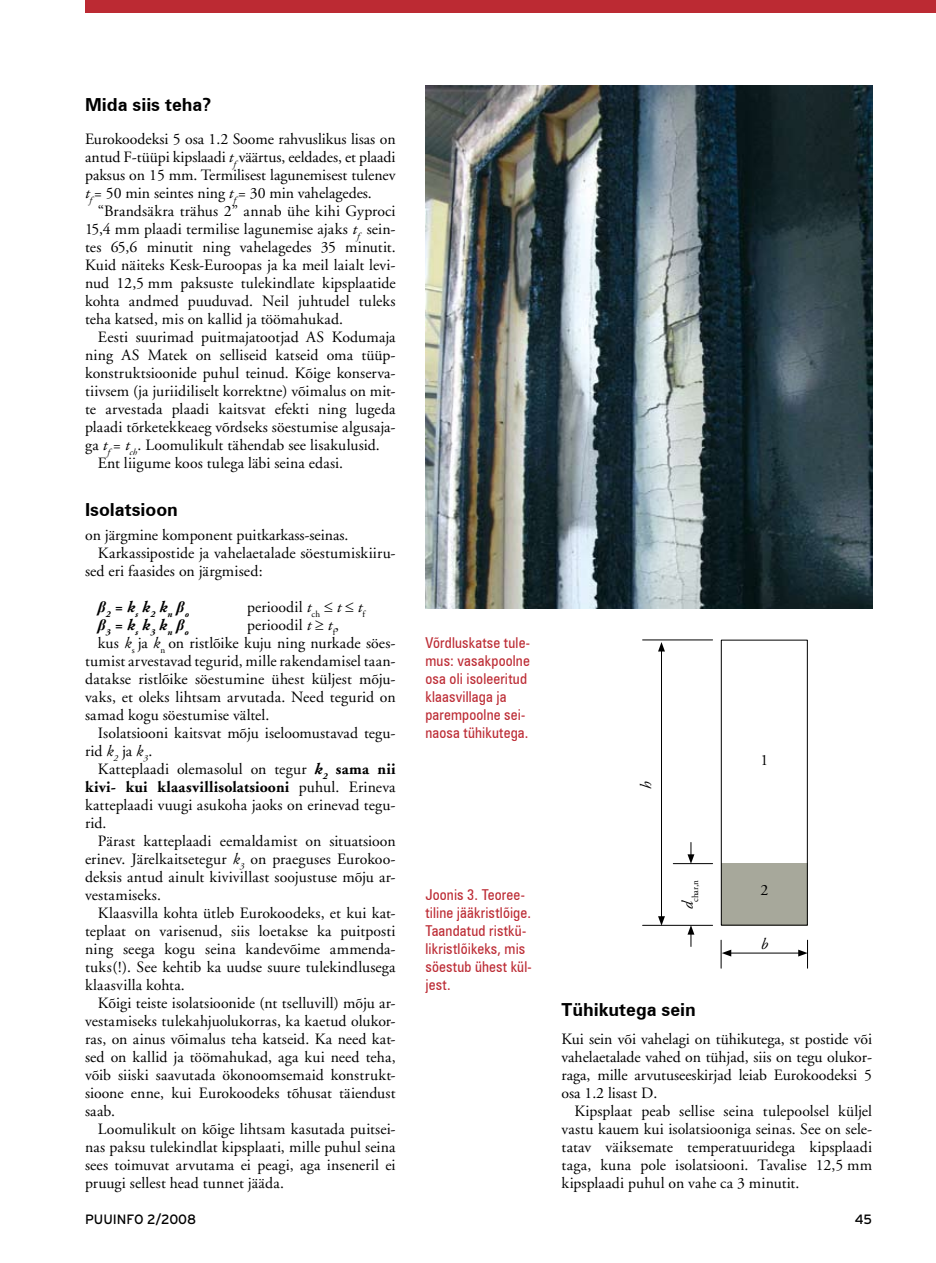
<style>
.page{position:relative;width:936px;height:1263px;background:#fff}
.page>*{position:absolute;margin:0;border:0;box-sizing:border-box;transform-origin:0 0}
.t1{font:700 18px "Zurich BT";color:#000}
.t2{font:15.75px/18px "Adobe Garamond";letter-spacing:.005em;color:#000;text-align:justify}
.t3{font:700 15.75px "Adobe Garamond";letter-spacing:.02em;color:#000}
.t4{font:italic 15.75px "Adobe Garamond";color:#000}
.t5{font:condensed 15px/18px "Zurich BT";letter-spacing:.01em;color:#bc2a33}
.t6{font:13.5px "Interstate";color:#000}
.t7{font:italic 700 9.15px "Adobe Garamond";color:#000}
.t8{font:9.15px "Adobe Garamond";color:#000}
.s1{font-style:italic}
.s2{font-weight:700;font-style:italic}
.s3{font-weight:700}
.s4{font-weight:400}
</style>
<div class="page">
<div style="left:721px;top:863px;width:86px;height:62px;background:#a7a89b"></div>
<div style="left:720px;top:640px;width:87px;height:285px;border:1px solid #000"></div>
<hr style="left:661px;top:649px;width:1px;height:269px;background:#000">
<svg style="left:658px;top:642px;width:7px;height:9px"></svg>
<svg style="left:658px;top:916px;width:7px;height:9px"></svg>
<svg style="left:687px;top:842px;width:7px;height:21px"></svg>
<hr style="left:642px;top:925px;width:70px;height:1px;background:#000">
<hr style="left:642px;top:640px;width:70px;height:1px;background:#000">
<hr style="left:673px;top:863px;width:39px;height:1px;background:#000">
<svg style="left:687px;top:925px;width:7px;height:21px"></svg>
<hr style="left:728px;top:953px;width:72px;height:1px;background:#000">
<svg style="left:798px;top:940px;width:10px;height:28px"></svg>
<svg style="left:720px;top:940px;width:11px;height:28px"></svg>
<img style="left:425px;top:85px;width:447px;height:524px">
<div style="left:85px;top:0;width:850px;height:13px;background:#bc2a33"></div>
<p class="t1" style="left:85px;top:91px;width:128px">Mida siis teha?</p>
<p class="t2" style="left:85px;top:130px;width:312px">Eurokoodeksi 5 osa 1.2 Soome rahvuslikus lisas on antud F-tüüpi kipslaadi <span class="s1">t</span><sub>f</sub> väärtus, eeldades, et plaadi paksus on 15 mm. Termilisest lagunemisest tulenev <span class="s1">t</span><sub>f</sub> = 50 min seintes ning <span class="s1">t</span><sub>f</sub> = 30 min vahelagedes.</p>
<p class="t2" style="left:85px;top:202px;width:312px;text-indent:13px">“Brandsäkra trähus 2” annab ühe kihi Gyproci 15,4 mm plaadi termilise lagunemise ajaks <span class="s1">t</span><sub>f</sub> sein&shy;tes 65,6 minutit ning vahelagedes 35 minutit.<br>Kuid näiteks Kesk-Euroopas ja ka meil laialt levi&shy;nud 12,5 mm paksuste tulekindlate kipsplaatide kohta andmed puuduvad. Neil juhtudel tuleks teha katsed, mis on kallid ja töömahukad.</p>
<p class="t2" style="left:98px;top:328px;width:299px">Eesti suurimad puitmajatootjad AS Kodumaja</p>
<p class="t2" style="left:85px;top:346px;width:312px">ning AS Matek on selliseid katseid oma tüüp-</p>
<p class="t2" style="left:85px;top:364px;width:312px">konstruktsioonide puhul teinud. Kõige konserva-</p>
<p class="t2" style="left:85px;top:382px;width:312px">tiivsem (ja juriidiliselt korrektne) võimalus on mit-</p>
<p class="t2" style="left:85px;top:400px;width:312px">te arvestada plaadi kaitsvat efekti ning lugeda</p>
<p class="t2" style="left:85px;top:418px;width:312px">plaadi tõrketekkeaeg võrdseks söestumise algusaja-</p>
<p class="t2" style="left:85px;top:436px;width:296px">ga <span class="s1">t</span><sub>f</sub> <span class="s1">= t</span><sub>ch</sub>. Loomulikult tähendab see lisakulusid.</p>
<p class="t2" style="left:98px;top:454px;width:247px">Ent liigume koos tulega läbi seina edasi.</p>
<p class="t1" style="left:85px;top:496px;width:94px">Isolatsioon</p>
<p class="t2" style="left:85px;top:526px;width:265px">on järgmine komponent puitkarkass-seinas.</p>
<p class="t2" style="left:98px;top:544px;width:299px">Karkassipostide ja vahelaetalade söestumiskiiru-</p>
<p class="t2" style="left:85px;top:562px;width:179px">sed eri faasides on järgmised:</p>
<p class="t7" style="left:98px;top:609px;width:93px"><sup>β</sup>2 <sup>=</sup> <sup>k</sup>s <sup>k</sup>2 <sup>k</sup>n <sup>β</sup>o</p>
<p class="t2" style="left:247px;top:598px;width:119px">perioodil <span class="s1">t</span><sub>ch</sub> ≤ <span class="s1">t</span> ≤ <span class="s1">t</span><sub>f</sub></p>
<p class="t7" style="left:98px;top:627px;width:93px"><sup>β</sup>3 <sup>=</sup> <sup>k</sup>s <sup>k</sup>3 <sup>k</sup>n <sup>β</sup>o</p>
<p class="t2" style="left:247px;top:616px;width:94px">perioodil <span class="s1">t</span> ≥ <span class="s1">t</span><sub>f</sub>,</p>
<p class="t2" style="left:98px;top:634px;width:299px">kus <span class="s1">k</span><sub>s</sub> ja <span class="s1">k</span><sub>n</sub> on ristlõike kuju ning nurkade söes-</p>
<p class="t2" style="left:85px;top:652px;width:311px">tumist arvestavad tegurid, mille rakendamisel taan-</p>
<p class="t2" style="left:85px;top:670px;width:312px">datakse ristlõike söestumine ühest küljest mõju-</p>
<p class="t2" style="left:85px;top:688px;width:312px">vaks, et oleks lihtsam arvutada. Need tegurid on</p>
<p class="t2" style="left:85px;top:706px;width:186px">samad kogu söestumise vältel.</p>
<p class="t2" style="left:98px;top:724px;width:299px">Isolatsiooni kaitsvat mõju iseloomustavad tegu-</p>
<p class="t2" style="left:85px;top:742px;width:69px">rid <span class="s1">k</span><sub>2</sub> ja <span class="s1">k</span><sub>3</sub>.</p>
<p class="t2" style="left:98px;top:760px;width:299px">Katteplaadi olemasolul on tegur <span class="s2">k</span><sub>2</sub> <span class="s3">sama nii</span></p>
<p class="t3" style="left:85px;top:778px;width:312px">kivi- kui klaasvillisolatsiooni <span class="s4">puhul. Erineva</span></p>
<p class="t2" style="left:85px;top:796px;width:312px">katteplaadi vuugi asukoha jaoks on erinevad tegu-</p>
<p class="t2" style="left:85px;top:814px;width:23px">rid.</p>
<p class="t2" style="left:98px;top:832px;width:299px">Pärast katteplaadi eemaldamist on situatsioon</p>
<p class="t2" style="left:85px;top:850px;width:312px">erinev. Järelkaitsetegur <span class="s1">k</span><sub>3</sub> on praeguses Eurokoo-</p>
<p class="t2" style="left:85px;top:868px;width:312px">deksis antud ainult kivivillast soojustuse mõju ar-</p>
<p class="t2" style="left:85px;top:886px;width:77px">vestamiseks.</p>
<p class="t2" style="left:98px;top:904px;width:299px">Klaasvilla kohta ütleb Eurokoodeks, et kui kat-</p>
<p class="t2" style="left:85px;top:922px;width:312px">teplaat on varisenud, siis loetakse ka puitposti</p>
<p class="t2" style="left:85px;top:940px;width:312px">ning seega kogu seina kandevõime ammenda-</p>
<p class="t2" style="left:85px;top:958px;width:312px">tuks(!). See kehtib ka uudse suure tulekindlusega</p>
<p class="t2" style="left:85px;top:976px;width:101px">klaasvilla kohta.</p>
<p class="t2" style="left:98px;top:994px;width:299px">Kõigi teiste isolatsioonide (nt tselluvill) mõju ar-</p>
<p class="t2" style="left:85px;top:1012px;width:312px">vestamiseks tulekahjuolukorras, ka kaetud olukor-</p>
<p class="t2" style="left:85px;top:1030px;width:312px">ras, on ainus võimalus teha katseid. Ka need kat-</p>
<p class="t2" style="left:85px;top:1048px;width:312px">sed on kallid ja töömahukad, aga kui need teha,</p>
<p class="t2" style="left:85px;top:1066px;width:312px">võib siiski saavutada ökonoomsemaid konstrukt-</p>
<p class="t2" style="left:85px;top:1084px;width:312px">sioone enne, kui Eurokoodeks tõhusat täiendust</p>
<p class="t2" style="left:85px;top:1102px;width:32px">saab.</p>
<p class="t2" style="left:98px;top:1120px;width:299px">Loomulikult on kõige lihtsam kasutada puitsei-</p>
<p class="t2" style="left:85px;top:1138px;width:312px">nas paksu tulekindlat kipsplaati, mille puhul seina</p>
<p class="t2" style="left:85px;top:1156px;width:312px">sees toimuvat arvutama ei peagi, aga inseneril ei</p>
<p class="t2" style="left:85px;top:1174px;width:200px">pruugi sellest head tunnet jääda.</p>
<p class="t5" style="left:425px;top:634px;width:106px">Võrdluskatse tule&shy;mus: vasakpoolne osa oli isoleeritud klaasvillaga ja parempoolne sei&shy;naosa tühikutega.</p>
<p class="t5" style="left:425px;top:886px;width:108px">Joonis 3. Teoree&shy;tiline jääkristlõige.<br>Taandatud ristkü&shy;likristlõikeks, mis söestub ühest kül&shy;jest.</p>
<p class="t4" style="left:637px;top:788px;width:9px;rotate:-90deg">h</p>
<p class="t8" style="left:690px;top:909px;width:30px;rotate:-90deg"><sup>d</sup>char,n</p>
<p class="t2" style="left:760px;top:751px;width:9px">1</p>
<p class="t2" style="left:760px;top:882px;width:9px">2</p>
<p class="t4" style="left:760px;top:936px;width:9px">b</p>
<p class="t1" style="left:561px;top:996px;width:136px">Tühikutega sein</p>
<p class="t2" style="left:561px;top:1030px;width:312px">Kui sein või vahelagi on tühikutega, st postide või vahelaetalade vahed on tühjad, siis on tegu olukor&shy;raga, mille arvutuseeskirjad leiab Eurokoodeksi 5 osa 1.2 lisast D.</p>
<p class="t2" style="left:561px;top:1102px;width:312px;text-indent:13px">Kipsplaat peab sellise seina tulepoolsel küljel vastu kauem kui isolatsiooniga seinas. See on sele&shy;tatav väiksemate temperatuuridega kipsplaadi taga, kuna pole isolatsiooni. Tavalise 12,5 mm kipsplaadi puhul on vahe ca 3 minutit.</p>
<p class="t6" style="left:85px;top:1212px;width:113px">PUUINFO 2/2008</p>
<p class="t6" style="left:854px;top:1212px;width:19px">45</p>
</div>
